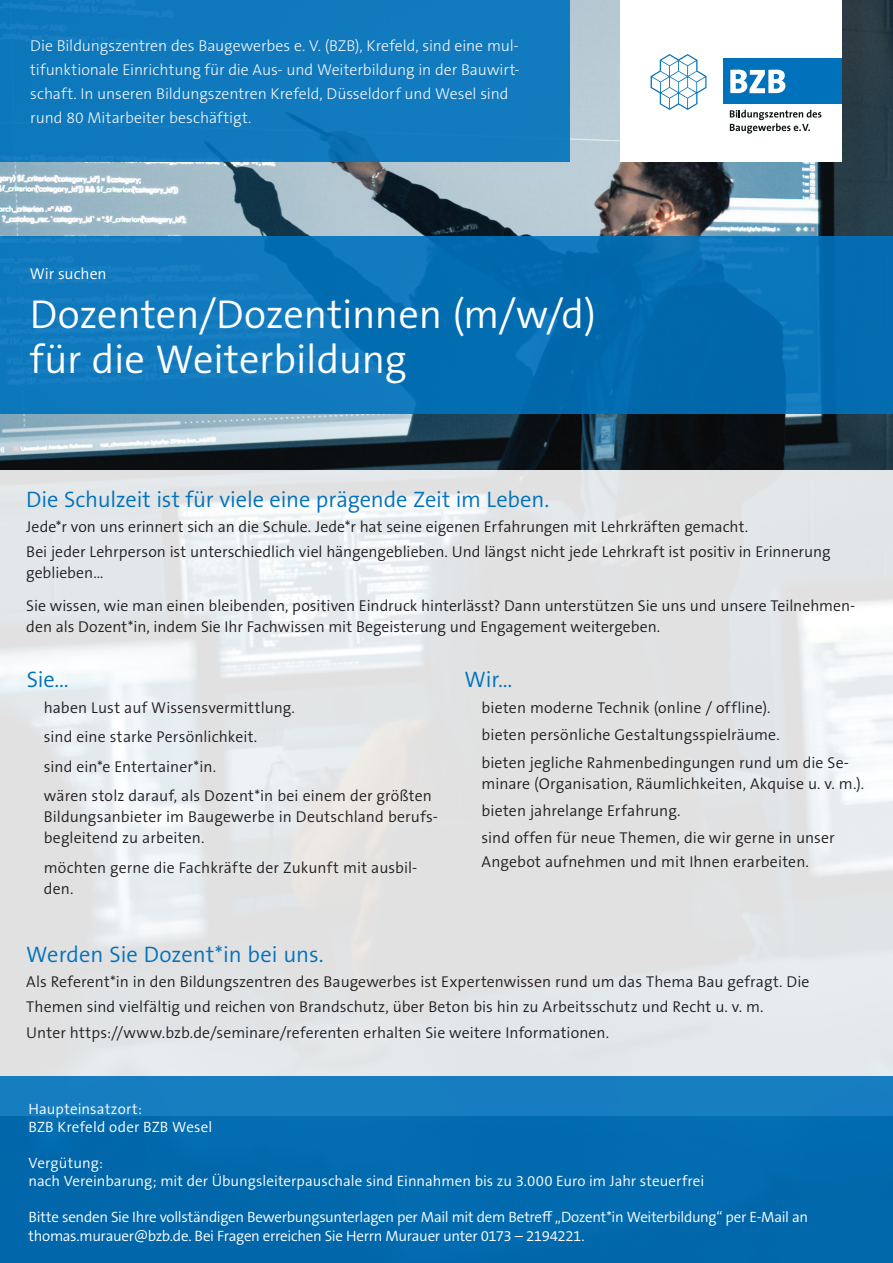
<style>
.page{position:relative;width:893px;height:1263px;background:#fff}
.page>*{position:absolute;margin:0;border:0;box-sizing:border-box;transform-origin:0 0}
.t1{font:300 40.5px "The Sans B W4";letter-spacing:-.005em;color:#fff}
.Absatzformat_2{font:300 22.5px "The Sans B W4";letter-spacing:-.005em;color:#0072bc}
.Absatzformat_2-2{font:300 15.75px/21px "The Sans B W4";color:#231f20}
.t2{font:300 15.75px/24px "The Sans B W3";letter-spacing:-.005em;color:#fff}
.t3{font:300 15.75px "The Sans B W4";color:#fff}
.t4{font:300 15px "The Sans B W4";letter-spacing:-.01em;color:#fff}
.t5{font:300 15px "The Sans B W4";letter-spacing:.01em;color:#fff}
</style>
<div class="page">
<img style="left:0;top:0;width:893px;height:470px">
<div style="left:621px;top:0;width:221px;height:162px;background:#fff"></div>
<svg style="left:0;top:470px;width:893px;height:606px;background:#e4e6e7"></svg>
<div style="left:0;top:1076px;width:893px;height:187px;background:linear-gradient(to bottom,#1179bc,#0062a6)"></div>
<div style="left:723px;top:59px;width:119px;height:45px;background:#0072bc"></div>
<svg style="left:730px;top:70px;width:55px;height:23px"></svg>
<svg style="left:651px;top:54px;width:55px;height:56px"></svg>
<svg style="left:730px;top:110px;width:91px;height:24px"></svg>
<div style="left:0;top:0;width:570px;height:162px;background:#117abd"></div>
<div style="left:0;top:236px;width:893px;height:178px;background:linear-gradient(to right,#127bbf,#0069ac)"></div>
<p class="t2" style="left:30px;top:34px;width:491px">Die Bildungszentren des Baugewerbes e. V. (BZB), Krefeld, sind eine mul&shy;tifunktionale Einrichtung für die Aus- und Weiterbildung in der Bauwirt&shy;schaft. In unseren Bildungszentren Krefeld, Düsseldorf und Wesel sind rund 80 Mitarbeiter beschäftigt.</p>
<p class="t3" style="left:30px;top:264px;width:78px">Wir suchen</p>
<p class="t1" style="left:30px;top:288px;width:568px">Dozenten/Dozentinnen (m/w/d)</p>
<p class="t1" style="left:30px;top:333px;width:378px">für die Weiterbildung</p>
<p class="Absatzformat_2" style="left:26px;top:485px;width:524px">Die Schulzeit ist für viele eine prägende Zeit im Leben.</p>
<p class="Absatzformat_2-2" style="left:26px;top:516px;width:723px">Jede*r von uns erinnert sich an die Schule. Jede*r hat seine eigenen Erfahrungen mit Lehrkräften gemacht.</p>
<p class="Absatzformat_2-2" style="left:26px;top:541px;width:806px">Bei jeder Lehrperson ist unterschiedlich viel hängengeblieben. Und längst nicht jede Lehrkraft ist positiv in Erinnerung geblieben...</p>
<p class="Absatzformat_2-2" style="left:26px;top:595px;width:830px">Sie wissen, wie man einen bleibenden, positiven Eindruck hinterlässt? Dann unterstützen Sie uns und unsere Teilnehmen&shy;den als Dozent*in, indem Sie Ihr Fachwissen mit Begeisterung und Engagement weitergeben.</p>
<p class="Absatzformat_2" style="left:465px;top:665px;width:50px">Wir...</p>
<p class="Absatzformat_2-2" style="left:482px;top:697px;width:290px">bieten moderne Technik (online / offline).</p>
<p class="Absatzformat_2-2" style="left:482px;top:724px;width:300px">bieten persönliche Gestaltungsspielräume.</p>
<p class="Absatzformat_2-2" style="left:482px;top:752px;width:384px">bieten jegliche Rahmenbedingungen rund um die Se&shy;minare (Organisation, Räumlichkeiten, Akquise u. v. m.).</p>
<p class="Absatzformat_2-2" style="left:482px;top:800px;width:200px">bieten jahrelange Erfahrung.</p>
<p class="Absatzformat_2-2" style="left:482px;top:826px;width:355px;line-height:24px">sind offen für neue Themen, die wir gerne in unser<br>Angebot aufnehmen und mit Ihnen erarbeiten.</p>
<p class="Absatzformat_2" style="left:27px;top:665px;width:44px">Sie...</p>
<p class="Absatzformat_2-2" style="left:44px;top:697px;width:253px">haben Lust auf Wissensvermittlung.</p>
<p class="Absatzformat_2-2" style="left:44px;top:726px;width:215px">sind eine starke Persönlichkeit.</p>
<p class="Absatzformat_2-2" style="left:44px;top:756px;width:174px">sind ein*e Entertainer*in.</p>
<p class="Absatzformat_2-2" style="left:44px;top:785px;width:396px">wären stolz darauf, als Dozent*in bei einem der größten<br>Bildungsanbieter im Baugewerbe in Deutschland berufs&shy;begleitend zu arbeiten.</p>
<p class="Absatzformat_2-2" style="left:44px;top:857px;width:375px">möchten gerne die Fachkräfte der Zukunft mit ausbil&shy;den.</p>
<p class="Absatzformat_2" style="left:26px;top:940px;width:299px">Werden Sie Dozent*in bei uns.</p>
<p class="Absatzformat_2-2" style="left:26px;top:971px;width:785px">Als Referent*in in den Bildungszentren des Baugewerbes ist Expertenwissen rund um das Thema Bau gefragt. Die</p>
<p class="Absatzformat_2-2" style="left:26px;top:996px;width:739px">Themen sind vielfältig und reichen von Brandschutz, über Beton bis hin zu Arbeitsschutz und Recht u. v. m.</p>
<p class="Absatzformat_2-2" style="left:26px;top:1022px;width:584px">Unter https://www.bzb.de/seminare/referenten erhalten Sie weitere Informationen.</p>
<p class="t5" style="left:29px;top:1099px;width:115px">Haupteinsatzort:</p>
<p class="t5" style="left:29px;top:1117px;width:185px">BZB Krefeld oder BZB Wesel</p>
<p class="t4" style="left:29px;top:1153px;width:76px">Vergütung:</p>
<p class="t4" style="left:29px;top:1171px;width:677px">nach Vereinbarung; mit der Übungsleiterpauschale sind Einnahmen bis zu 3.000 Euro im Jahr steuerfrei</p>
<p class="t4" style="left:29px;top:1207px;width:781px">Bitte senden Sie Ihre vollständigen Bewerbungsunterlagen per Mail mit dem Betreff „Dozent*in Weiterbildung“ per E-Mail an</p>
<p class="t4" style="left:29px;top:1227px;width:558px">thomas.murauer@bzb.de. Bei Fragen erreichen Sie Herrn Murauer unter 0173 – 2194221.</p>
</div>
